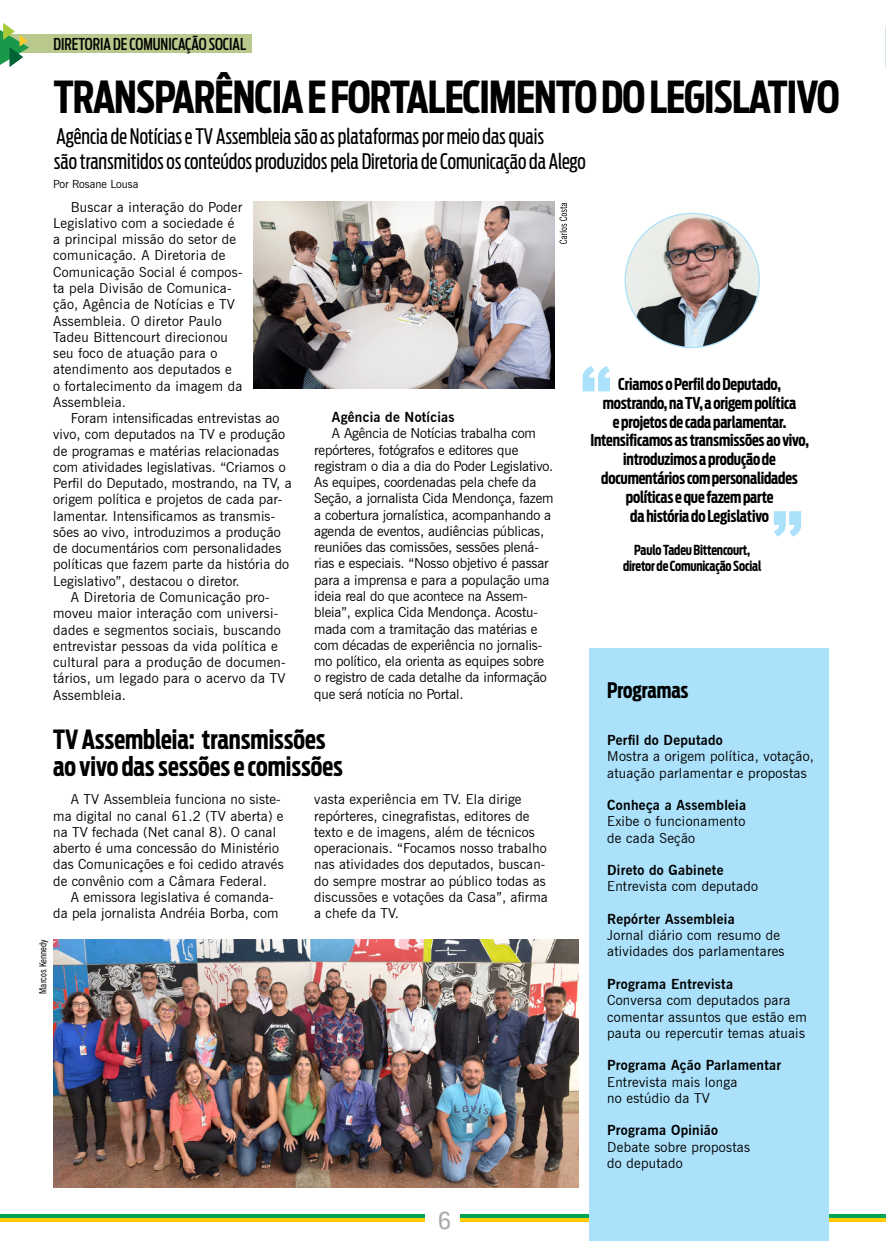
<style>
.page{position:relative;width:886px;height:1241px;background:#fff}
.page>*{position:absolute;margin:0;border:0;box-sizing:border-box;transform-origin:0 0}
.t1{font:700 43.75px "Antenna Extra Cond";letter-spacing:-.02em;color:#000}
.t2{font:28.75px "Vacer Sans Personal";color:#a7a9ac}
.t3{font:700 26.25px/27.5px "Antenna Extra Cond";color:#000}
.t4{font:21.25px/25px "Antenna Extra Cond";color:#000}
.t5{font:700 21.25px "Antenna Extra Cond";color:#000}
.t6{font:700 16.25px/18.8px "Antenna Extra Cond";letter-spacing:-.01em;color:#000;text-align:center}
.t7{font:500 16.25px "Antenna Extra Cond";color:#000}
.t8{font:13.75px/16.2px "News Gothic BT";letter-spacing:.01em;color:#000}
.t9{font:13.75px/16.2px "News Gothic BT";letter-spacing:-.01em;color:#000}
.t10{font:700 13.75px "News Gothic BT";letter-spacing:.02em;color:#000}
.t11{font:700 13.75px/16.2px "Antenna Extra Cond";letter-spacing:-.01em;color:#000;text-align:center}
.t12{font:11.25px "News Gothic BT";color:#000}
.t13{font:condensed 10px "News Gothic BT";color:#000}
</style>
<div class="page">
<hr style="left:0;top:1214px;width:425px;height:3px;background:#00a651">
<svg style="left:0;top:1217px;width:425px;height:4px;fill:#ffcb05"></svg>
<hr style="left:461px;top:1214px;width:425px;height:3px;background:#00a651">
<svg style="left:461px;top:1217px;width:425px;height:4px"></svg>
<img style="left:53px;top:939px;width:525px;height:248px">
<div style="left:589px;top:648px;width:240px;height:592px;background:#abe1fa"></div>
<div style="left:0;top:35px;width:252px;height:18px;background:#b9c88c"></div>
<svg style="left:0;top:23px;width:29px;height:44px"></svg>
<hr style="left:885px;top:26px;width:1px;height:43px;background:#189848">
<svg style="left:583px;top:366px;width:27px;height:25px"></svg>
<svg style="left:774px;top:511px;width:27px;height:25px"></svg>
<img style="left:625px;top:213px;width:134px;height:134px;border-radius:67px">
<img style="left:254px;top:201px;width:300px;height:187px">
<svg style="left:559px;top:203px;width:8px;height:41px"></svg>
<p class="t7" style="left:54px;top:34px;width:194px">DIRETORIA DE COMUNICAÇÃO SOCIAL</p>
<h1 class="t1" style="left:54px;top:71px;width:784px">Transparência e Fortalecimento do Legislativo</h1>
<h3 class="t4" style="left:54px;top:124px;width:534px">Agência de Notícias e TV Assembleia são as plataformas por meio das quais<br>são transmitidos os conteúdos produzidos pela Diretoria de Comunicação da Alego</h3>
<p class="t8" style="left:53px;top:198px;width:191px;text-indent:18px">Buscar a interação do Poder<br>Legislativo com a sociedade é a principal missão do setor de comunicação. A Diretoria de<br>Comunicação Social é compos&shy;ta pela Divisão de Comunica&shy;ção, Agência de Notícias e TV<br>Assembleia. O diretor Paulo<br>Tadeu Bittencourt direcionou seu foco de atuação para o atendimento aos deputados e<br>o fortalecimento da imagem da<br>Assembleia.</p>
<p class="t8" style="left:71px;top:410px;width:210px">Foram intensificadas entrevistas ao</p>
<p class="t8" style="left:53px;top:426px;width:233px">vivo, com deputados na TV e produção</p>
<p class="t8" style="left:53px;top:442px;width:227px">de programas e matérias relacionadas</p>
<p class="t8" style="left:53px;top:458px;width:234px">com atividades legislativas. “Criamos o</p>
<p class="t8" style="left:53px;top:475px;width:240px">Perfil do Deputado, mostrando, na TV, a</p>
<p class="t8" style="left:53px;top:491px;width:231px">origem política e projetos de cada par-</p>
<p class="t8" style="left:53px;top:507px;width:224px">lamentar. Intensificamos as transmis-</p>
<p class="t8" style="left:53px;top:523px;width:229px">sões ao vivo, introduzimos a produção</p>
<p class="t8" style="left:53px;top:540px;width:230px">de documentários com personalidades</p>
<p class="t8" style="left:53px;top:556px;width:237px">políticas que fazem parte da história do</p>
<p class="t8" style="left:53px;top:572px;width:188px">Legislativo”, destacou o diretor.</p>
<p class="t8" style="left:71px;top:588px;width:200px">A Diretoria de Comunicação pro-</p>
<p class="t8" style="left:53px;top:605px;width:227px">moveu maior interação com universi-</p>
<p class="t8" style="left:53px;top:621px;width:229px">dades e segmentos sociais, buscando</p>
<p class="t8" style="left:53px;top:637px;width:226px">entrevistar pessoas da vida política e</p>
<p class="t8" style="left:53px;top:653px;width:234px">cultural para a produção de documen-</p>
<p class="t8" style="left:53px;top:670px;width:234px">tários, um legado para o acervo da TV</p>
<p class="t8" style="left:53px;top:686px;width:74px">Assembleia.</p>
<p class="t12" style="left:53px;top:177px;width:87px">Por Rosane Lousa</p>
<p class="t6" style="left:590px;top:375px;width:220px">Criamos o Perfil do Deputado, mostrando, na TV, a origem política<br>e projetos de cada parlamentar.<br>Intensificamos as transmissões ao vivo, introduzimos a produção de documentários com personalidades políticas e que fazem parte<br>da história do Legislativo</p>
<p class="t11" style="left:623px;top:542px;width:140px">Paulo Tadeu Bittencourt, diretor de Comunicação Social</p>
<p class="t10" style="left:332px;top:409px;width:124px">Agência de Notícias</p>
<p class="t9" style="left:314px;top:425px;width:241px;text-indent:18px">A Agência de Notícias trabalha com repórteres, fotógrafos e editores que registram o dia a dia do Poder Legislativo.<br>As equipes, coordenadas pela chefe da Seção, a jornalista Cida Mendonça, fazem a cobertura jornalística, acompanhando a agenda de eventos, audiências públicas, reuniões das comissões, sessões plená&shy;rias e especiais. “Nosso objetivo é passar para a imprensa e para a população uma ideia real do que acontece na Assem&shy;bleia”, explica Cida Mendonça. Acostu&shy;mada com a tramitação das matérias e com décadas de experiência no jornalis&shy;mo político, ela orienta as equipes sobre o registro de cada detalhe da informação que será notícia no Portal.</p>
<h3 class="t5" style="left:607px;top:677px;width:83px">Programas</h3>
<h3 class="t3" style="left:53px;top:725px;width:291px">TV Assembleia: transmissões ao vivo das sessões e comissões</h3>
<p class="t8" style="left:53px;top:791px;width:232px;text-indent:18px">A TV Assembleia funciona no siste&shy;ma digital no canal 61.2 (TV aberta) e na TV fechada (Net canal 8). O canal aberto é uma concessão do Ministério das Comunicações e foi cedido através de convênio com a Câmara Federal.</p>
<p class="t8" style="left:53px;top:888px;width:227px;text-indent:18px">A emissora legislativa é comanda&shy;da pela jornalista Andréia Borba, com</p>
<p class="t13" style="left:37px;top:993px;width:56px;rotate:-90deg">Marcos Kennedy</p>
<p class="t8" style="left:314px;top:791px;width:235px">vasta experiência em TV. Ela dirige repórteres, cinegrafistas, editores de texto e de imagens, além de técnicos operacionais. “Focamos nosso trabalho nas atividades dos deputados, buscan&shy;do sempre mostrar ao público todas as discussões e votações da Casa”, afirma a chefe da TV.</p>
<h2 class="t2" style="left:438px;top:1203px;width:15px">6</h2>
<p class="t10" style="left:607px;top:731px;width:117px">Perfil do Deputado</p>
<p class="t8" style="left:607px;top:748px;width:208px">Mostra a origem política, votação, atuação parlamentar e propostas</p>
<p class="t10" style="left:607px;top:796px;width:140px">Conheça a Assembleia</p>
<p class="t8" style="left:607px;top:813px;width:140px">Exibe o funcionamento de cada Seção</p>
<p class="t10" style="left:607px;top:861px;width:118px">Direto do Gabinete</p>
<p class="t8" style="left:607px;top:878px;width:152px">Entrevista com deputado</p>
<p class="t10" style="left:607px;top:910px;width:129px">Repórter Assembleia</p>
<p class="t8" style="left:607px;top:926px;width:179px">Jornal diário com resumo de atividades dos parlamentares</p>
<p class="t10" style="left:607px;top:975px;width:127px">Programa Entrevista</p>
<p class="t8" style="left:607px;top:991px;width:201px">Conversa com deputados para comentar assuntos que estão em pauta ou repercutir temas atuais</p>
<p class="t10" style="left:607px;top:1056px;width:175px">Programa Ação Parlamentar</p>
<p class="t8" style="left:607px;top:1073px;width:132px">Entrevista mais longa no estúdio da TV</p>
<p class="t10" style="left:607px;top:1121px;width:112px">Programa Opinião</p>
<p class="t8" style="left:607px;top:1138px;width:144px">Debate sobre propostas do deputado</p>
</div>
